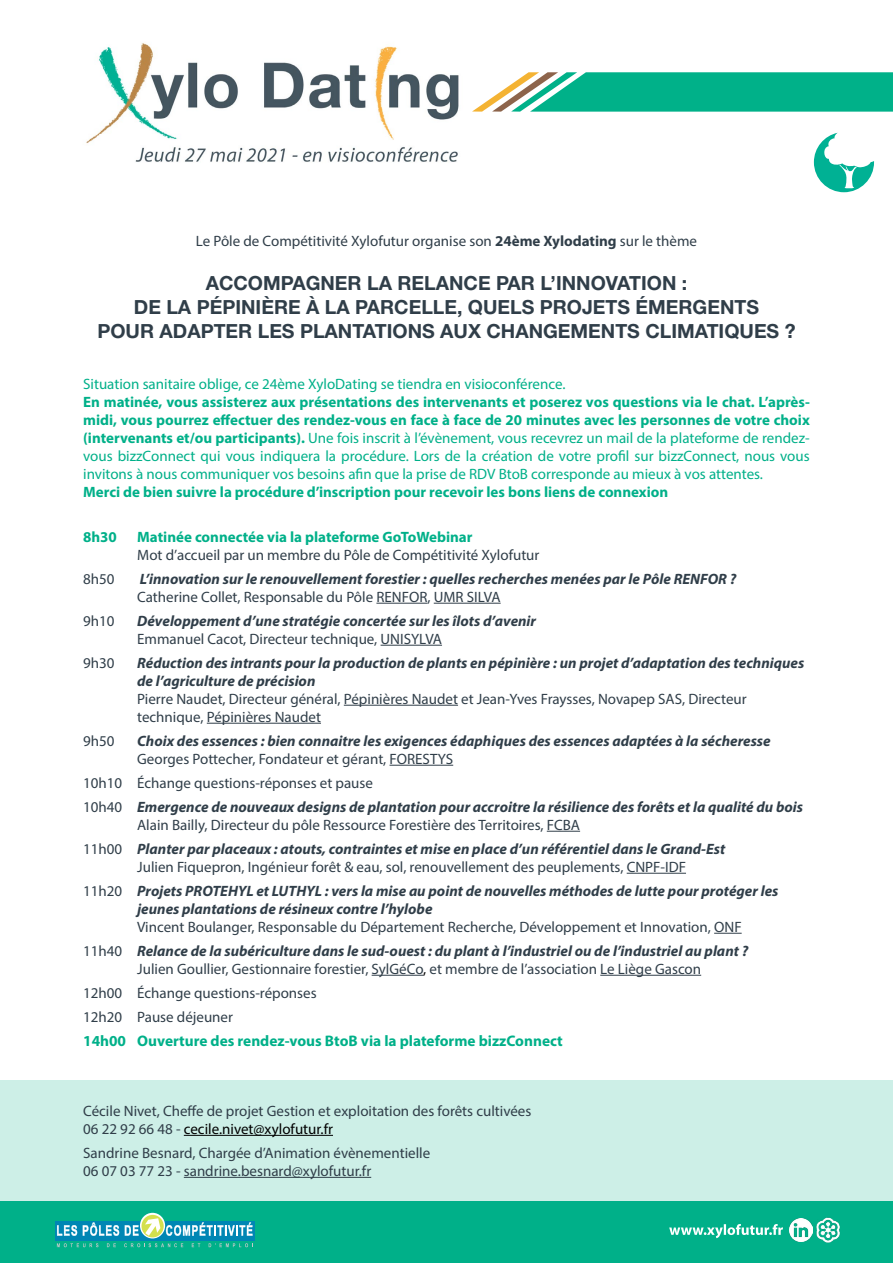
<style>
.page{position:relative;width:893px;height:1263px;background:#fff}
.page>*{position:absolute;margin:0;border:0;box-sizing:border-box;transform-origin:0 0}
.t1{font:700 19.5px/24px "Helvetica Neue LT Std";color:#303e49;text-align:center}
.t2{font:700 15.3px "Myriad Pro";color:#00b089}
.t3{font:italic 700 15px/24px "Myriad Pro";color:#303e49}
.t4{font:15px/18px "Myriad Pro";color:#303e49}
.t5{font:15px/18px "Myriad Pro";color:#00b089;text-align:justify}
.t6{font:700 15px "Myriad Pro";color:#00b089}
.s1{font-weight:700}
.s2{font-weight:400;font-style:normal}
.s3{font-weight:700;font-style:italic}
.s4{color:#000}
</style>
<div class="page">
<hr style="left:376px;top:603px;width:51px;height:1px;background:#303e49">
<hr style="left:434px;top:603px;width:67px;height:1px;background:#303e49">
<hr style="left:381px;top:645px;width:61px;height:1px;background:#303e49">
<hr style="left:344px;top:705px;width:114px;height:1px;background:#303e49">
<hr style="left:207px;top:723px;width:114px;height:1px;background:#303e49">
<hr style="left:390px;top:765px;width:63px;height:1px;background:#303e49">
<hr style="left:547px;top:831px;width:33px;height:1px;background:#303e49">
<hr style="left:627px;top:873px;width:59px;height:1px;background:#303e49">
<svg style="left:714px;top:933px;width:28px;height:1px"></svg>
<hr style="left:372px;top:975px;width:51px;height:1px;background:#303e49">
<hr style="left:600px;top:975px;width:101px;height:1px;background:#303e49">
<div style="left:0;top:1080px;width:893px;height:133px;background:#cdefe7"></div>
<div style="left:0;top:1201px;width:893px;height:62px;background:#00b089"></div>
<svg style="left:669px;top:1224px;width:114px;height:14px"></svg>
<div style="left:55px;top:1221px;width:200px;height:19px;background:#0086b4"></div>
<svg style="left:140px;top:1213px;width:25px;height:25px"></svg>
<svg style="left:141px;top:1215px;width:23px;height:22px"></svg>
<svg style="left:57px;top:1225px;width:20px;height:11px"></svg>
<svg style="left:83px;top:1222px;width:36px;height:14px"></svg>
<svg style="left:125px;top:1225px;width:14px;height:11px"></svg>
<svg style="left:166px;top:1222px;width:87px;height:14px"></svg>
<svg style="left:57px;top:1243px;width:41px;height:4px"></svg>
<svg style="left:107px;top:1243px;width:9px;height:4px"></svg>
<svg style="left:124px;top:1243px;width:59px;height:4px"></svg>
<svg style="left:192px;top:1243px;width:8px;height:4px"></svg>
<svg style="left:209px;top:1243px;width:44px;height:4px"></svg>
<svg style="left:145px;top:1218px;width:15px;height:18px"></svg>
<hr style="left:184px;top:1135px;width:149px;height:1px;background:#000">
<hr style="left:184px;top:1177px;width:187px;height:1px;background:#303e49">
<img style="left:86px;top:43px;width:373px;height:119px">
<svg style="left:472px;top:72px;width:421px;height:40px;background:#2eba96"></svg>
<svg style="left:814px;top:133px;width:60px;height:59px"></svg>
<img style="left:789px;top:1218px;width:23px;height:24px">
<img style="left:816px;top:1217px;width:24px;height:26px">
<p class="t4" style="left:196px;top:232px;width:503px">Le Pôle de Compétitivité Xylofutur organise son <span class="s1">24ème Xylodating</span> sur le thème</p>
<h1 class="t1" style="left:97px;top:271px;width:700px">ACCOMPAGNER LA RELANCE PAR L’INNOVATION :<br>DE LA PÉPINIÈRE À LA PARCELLE, QUELS PROJETS ÉMERGENTS<br>POUR ADAPTER LES PLANTATIONS AUX CHANGEMENTS CLIMATIQUES ?</h1>
<p class="t5" style="left:83px;top:374px;width:484px">Situation sanitaire oblige, ce 24ème XyloDating se tiendra en visioconférence.</p>
<p class="t5" style="left:83px;top:392px;width:728px"><span class="s1">En matinée, vous assisterez aux présentations des intervenants et poserez vos questions via le chat. L’après&shy;midi, vous pourrez effectuer des rendez-vous en face à face de 20 minutes avec les personnes de votre choix (intervenants et/ou participants).</span> Une fois inscrit à l’évènement, vous recevrez un mail de la plateforme de rendez&shy;vous bizzConnect qui vous indiquera la procédure. Lors de la création de votre profil sur bizzConnect, nous vous invitons à nous communiquer vos besoins afin que la prise de RDV BtoB corresponde au mieux à vos attentes.</p>
<p class="t6" style="left:83px;top:482px;width:587px">Merci de bien suivre la procédure d’inscription pour recevoir les bons liens de connexion</p>
<p class="t6" style="left:83px;top:527px;width:35px">8h30</p>
<p class="t6" style="left:137px;top:527px;width:337px">Matinée connectée via la plateforme GoToWebinar</p>
<p class="t4" style="left:137px;top:545px;width:404px">Mot d’accueil par un membre du Pôle de Compétitivité Xylofutur</p>
<p class="t4" style="left:83px;top:569px;width:33px">8h50</p>
<p class="t3" style="left:140px;top:566px;width:598px">L’innovation sur le renouvellement forestier : quelles recherches menées par le Pôle RENFOR ?</p>
<p class="t4" style="left:137px;top:587px;width:365px">Catherine Collet, Responsable du Pôle RENFOR, UMR SILVA</p>
<p class="t4" style="left:83px;top:611px;width:33px">9h10</p>
<p class="t3" style="left:137px;top:608px;width:400px">Développement d’une stratégie concertée sur les îlots d’avenir</p>
<p class="t4" style="left:137px;top:629px;width:306px">Emmanuel Cacot, Directeur technique, UNISYLVA</p>
<p class="t4" style="left:83px;top:653px;width:33px">9h30</p>
<p class="t3" style="left:137px;top:653px;width:669px;line-height:18px">Réduction des intrants pour la production de plants en pépinière : un projet d’adaptation des techniques de l’agriculture de précision</p>
<p class="t4" style="left:137px;top:689px;width:611px">Pierre Naudet, Directeur général, Pépinières Naudet et Jean-Yves Fraysses, Novapep SAS, Directeur technique, Pépinières Naudet</p>
<p class="t4" style="left:83px;top:731px;width:33px">9h50</p>
<p class="t3" style="left:137px;top:728px;width:635px">Choix des essences : bien connaitre les exigences édaphiques des essences adaptées à la sécheresse</p>
<p class="t3" style="left:83px;top:746px;width:721px;text-indent:54px"><span class="s2">Georges Pottecher, Fondateur et gérant, FORESTYS<br>10h10 Échange questions-réponses et pause<br>10h40</span> Emergence de nouveaux designs de plantation pour accroitre la résilience des forêts et la qualité du bois</p>
<p class="t3" style="left:83px;top:812px;width:644px;text-indent:54px"><span class="s2">Alain Bailly, Directeur du pôle Ressource Forestière des Territoires, FCBA<br>11h00</span> Planter par placeaux : atouts, contraintes et mise en place d’un référentiel dans le Grand-Est</p>
<p class="t3" style="left:83px;top:854px;width:697px;text-indent:54px"><span class="s2">Julien Fiquepron, Ingénieur forêt &amp; eau, sol, renouvellement des peuplements, CNPF-IDF<br>11h20</span> Projets PROTEHYL et LUTHYL : vers la mise au point de nouvelles méthodes de lutte pour protéger les</p>
<p class="t3" style="left:137px;top:896px;width:297px">jeunes plantations de résineux contre l’hylobe</p>
<p class="t4" style="left:83px;top:914px;width:667px;line-height:24px;text-indent:54px">Vincent Boulanger, Responsable du Département Recherche, Développement et Innovation, ONF<br>11h40 <span class="s3">Relance de la subériculture dans le sud-ouest : du plant à l’industriel ou de l’industriel au plant ?</span></p>
<p class="t4" style="left:83px;top:956px;width:619px;line-height:24px;text-indent:54px">Julien Goullier, Gestionnaire forestier, SylGéCo<span class="s4">,</span> et membre de l’association Le Liège Gascon<br>12h00 Échange questions-réponses<br>12h20 Pause déjeuner</p>
<p class="t2" style="left:83px;top:1030px;width:481px">14h00 Ouverture des rendez-vous BtoB via la plateforme bizzConnect</p>
<p class="t4" style="left:83px;top:1101px;width:450px">Cécile Nivet, Cheffe de projet Gestion et exploitation des forêts cultivées<br>06 22 92 66 48 - <span class="s4">cecile.nivet@xylofutur.fr</span></p>
<p class="t4" style="left:83px;top:1143px;width:349px">Sandrine Besnard, Chargée d’Animation évènementielle<br>06 07 03 77 23 - sandrine.besnard@xylofutur.fr</p>
</div>
